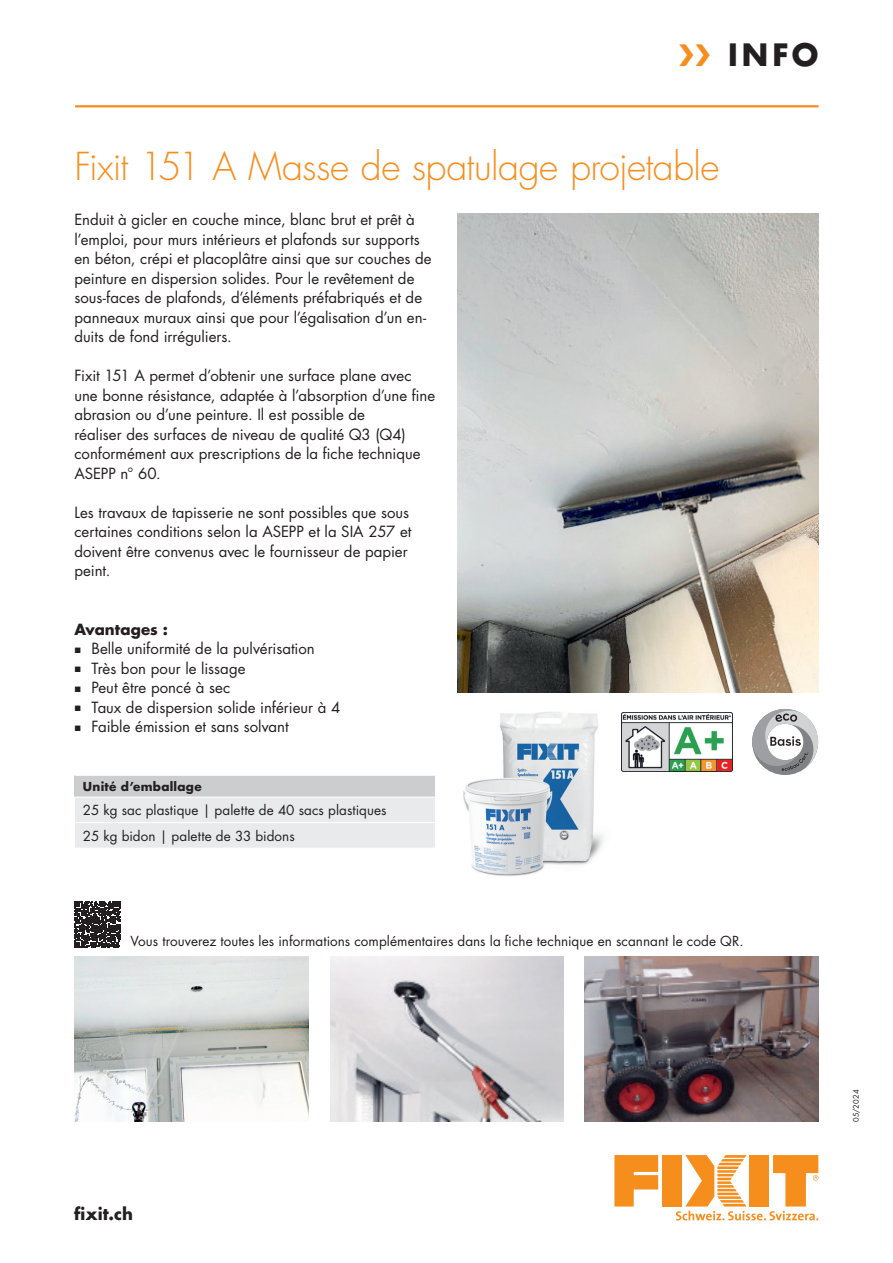
<style>
.page{position:relative;width:893px;height:1263px;background:#fff}
.page>*{position:absolute;margin:0;border:0;box-sizing:border-box;transform-origin:0 0}
.t1{font:300 37.5px "Futura LT Pro";letter-spacing:-.02em;color:#f68e1e}
.t2{font:700 30px "Futura LT Pro";color:#231f20}
.t3{font:700 16.5px "Futura LT Pro";color:#231f20}
.t4{font:15px/19.5px "Futura LT Pro";color:#231f20}
.t5{font:700 15px "Futura LT Pro";color:#231f20}
.t6{font:13.5px/25.5px "Futura LT Pro";letter-spacing:.005em;color:#231f20}
.t7{font:700 12px "Futura LT Pro";letter-spacing:.02em;color:#231f20}
.t8{font:7.5px "Futura LT Pro";letter-spacing:.015em;color:#231f20}
.s1{color:#f68e1e}
</style>
<div class="page">
<hr style="left:75px;top:105px;width:744px;height:2px;background:#f68e1e">
<svg style="left:614px;top:1155px;width:44px;height:51px"></svg>
<div style="left:662px;top:1155px;width:20px;height:51px;background:#f68e1e"></div>
<svg style="left:676px;top:1155px;width:143px;height:65px"></svg>
<img style="left:463px;top:712px;width:161px;height:164px">
<img style="left:457px;top:213px;width:361px;height:479px">
<img style="left:585px;top:957px;width:234px;height:165px">
<img style="left:330px;top:957px;width:233px;height:165px">
<svg style="left:74px;top:776px;width:361px;height:72px;background:#e1e2e3"></svg>
<svg style="left:752px;top:709px;width:66px;height:66px"></svg>
<svg style="left:74px;top:901px;width:46px;height:47px"></svg>
<img style="left:74px;top:957px;width:234px;height:165px">
<img style="left:621px;top:713px;width:112px;height:58px">
<h2 class="t2" style="left:679px;top:32px;width:141px"><span class="s1">❯❯</span> INFO</h2>
<h1 class="t1" style="left:74px;top:142px;width:647px">Fixit 151 A Masse de spatulage projetable</h1>
<p class="t4" style="left:74px;top:210px;width:359px">Enduit à gicler en couche mince, blanc brut et prêt à l’emploi, pour murs intérieurs et plafonds sur supports en béton, crépi et placoplâtre ainsi que sur couches de peinture en dispersion solides. Pour le revêtement de sous-faces de plafonds, d’éléments préfabriqués et de panneaux muraux ainsi que pour l’égalisation d’un en&shy;duits de fond irréguliers.</p>
<p class="t4" style="left:74px;top:366px;width:362px">Fixit 151 A permet d’obtenir une surface plane avec une bonne résistance, adaptée à l’absorption d’une fine abrasion ou d’une peinture. Il est possible de<br>réaliser des surfaces de niveau de qualité Q3 (Q4) conformément aux prescriptions de la fiche technique ASEPP n° 60.</p>
<p class="t4" style="left:74px;top:502px;width:339px">Les travaux de tapisserie ne sont possibles que sous certaines conditions selon la ASEPP et la SIA 257 et doivent être convenus avec le fournisseur de papier peint.</p>
<p class="t5" style="left:74px;top:618px;width:95px">Avantages :</p>
<p class="t4" style="left:91px;top:639px;width:250px">Belle uniformité de la pulvérisation<br>Très bon pour le lissage<br>Peut être poncé à sec<br>Taux de dispersion solide inférieur à 4<br>Faible émission et sans solvant</p>
<p class="t7" style="left:83px;top:777px;width:120px">Unité d’emballage</p>
<p class="t6" style="left:83px;top:797px;width:305px">25 kg sac plastique | palette de 40 sacs plastiques<br>25 kg bidon | palette de 33 bidons</p>
<p class="t6" style="left:130px;top:928px;width:615px">Vous trouverez toutes les informations complémentaires dans la fiche technique en scannant le code QR.</p>
<p class="t3" style="left:74px;top:1201px;width:60px">fixit.ch</p>
<p class="t8" style="left:851px;top:1122px;width:34px;rotate:-90deg">05/2024</p>
</div>
